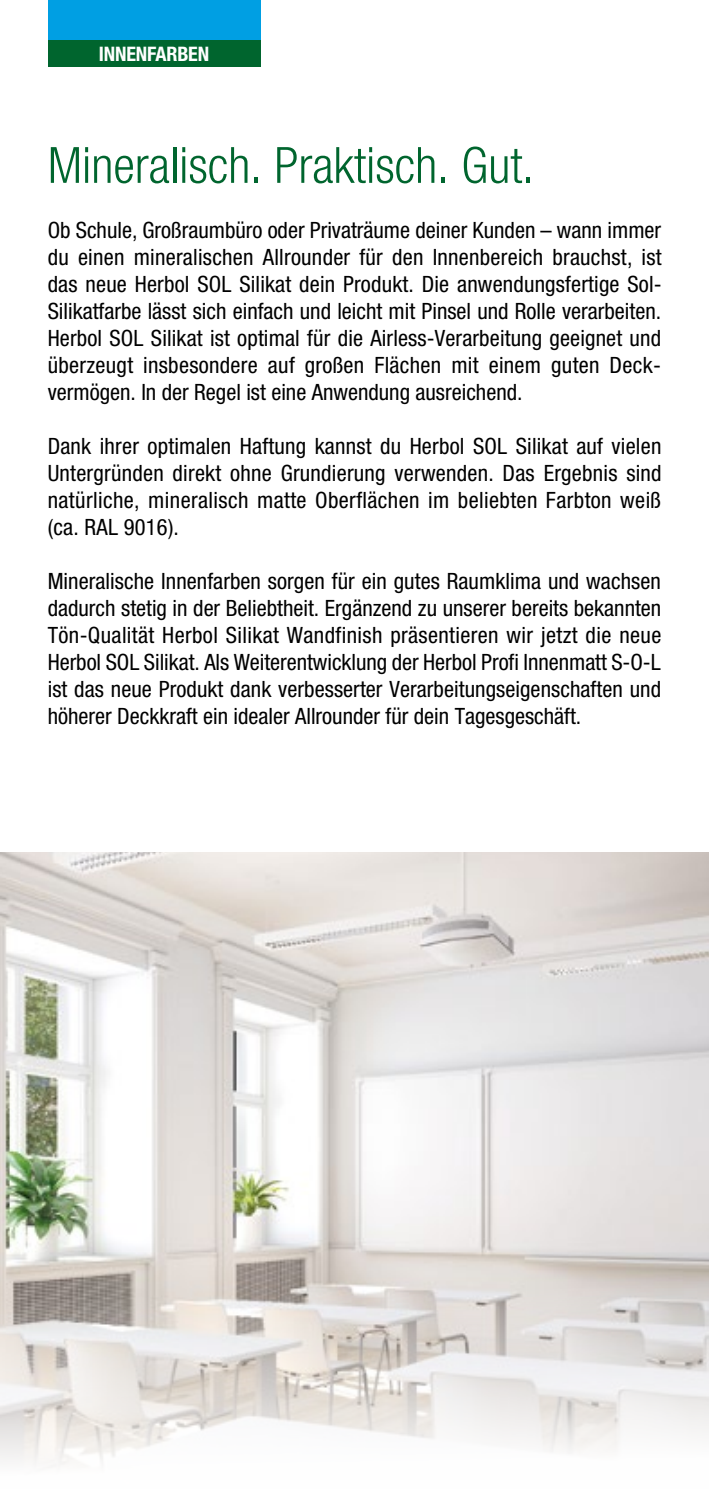
<style>
.page{position:relative;width:709px;height:1489px;background:#fff}
.page>*{position:absolute;margin:0;border:0;box-sizing:border-box;transform-origin:0 0}
.t1{font:300 condensed 50px "Helvetica Neue LT Std";color:#00652e}
.t2{font:condensed 22.5px/27px "Helvetica Neue LT Std";color:#000;text-align:justify}
.t3{font:700 condensed 20px "Helvetica Neue LT Std";letter-spacing:-.01em;color:#fff}
</style>
<div class="page">
<div style="left:48px;top:0;width:212px;height:42px;background:#009fe3"></div>
<div style="left:48px;top:41px;width:212px;height:26px;background:#00652e"></div>
<img style="left:0;top:852px;width:709px;height:614px">
<p class="t3" style="left:99px;top:42px;width:112px">INNENFARBEN</p>
<h1 class="t1" style="left:48px;top:136px;width:488px">Mineralisch. Praktisch. Gut.</h1>
<p class="t2" style="left:48px;top:216px;width:615px">Ob Schule, Großraumbüro oder Privaträume deiner Kunden – wann immer du einen mineralischen Allrounder für den Innenbereich brauchst, ist das neue Herbol SOL Silikat dein Produkt. Die anwendungsfertige Sol-Silikatfarbe lässt sich einfach und leicht mit Pinsel und Rolle verarbeiten.<br>Herbol SOL Silikat ist optimal für die Airless-Verarbeitung geeignet und überzeugt insbesondere auf großen Flächen mit einem guten Deck&shy;vermögen. In der Regel ist eine Anwendung ausreichend.</p>
<p class="t2" style="left:48px;top:432px;width:615px">Dank ihrer optimalen Haftung kannst du Herbol SOL Silikat auf vielen Untergründen direkt ohne Grundierung verwenden. Das Ergebnis sind natürliche, mineralisch matte Oberflächen im beliebten Farbton weiß (ca. RAL 9016).</p>
<p class="t2" style="left:48px;top:567px;width:615px">Mineralische Innenfarben sorgen für ein gutes Raumklima und wachsen dadurch stetig in der Beliebtheit. Ergänzend zu unserer bereits bekannten Tön-Qualität Herbol Silikat Wandfinish präsentieren wir jetzt die neue Herbol SOL Silikat. Als Weiterentwicklung der Herbol Profi Innenmatt S-O-L ist das neue Produkt dank verbesserter Verarbeitungseigenschaften und höherer Deckkraft ein idealer Allrounder für dein Tagesgeschäft.</p>
</div>
